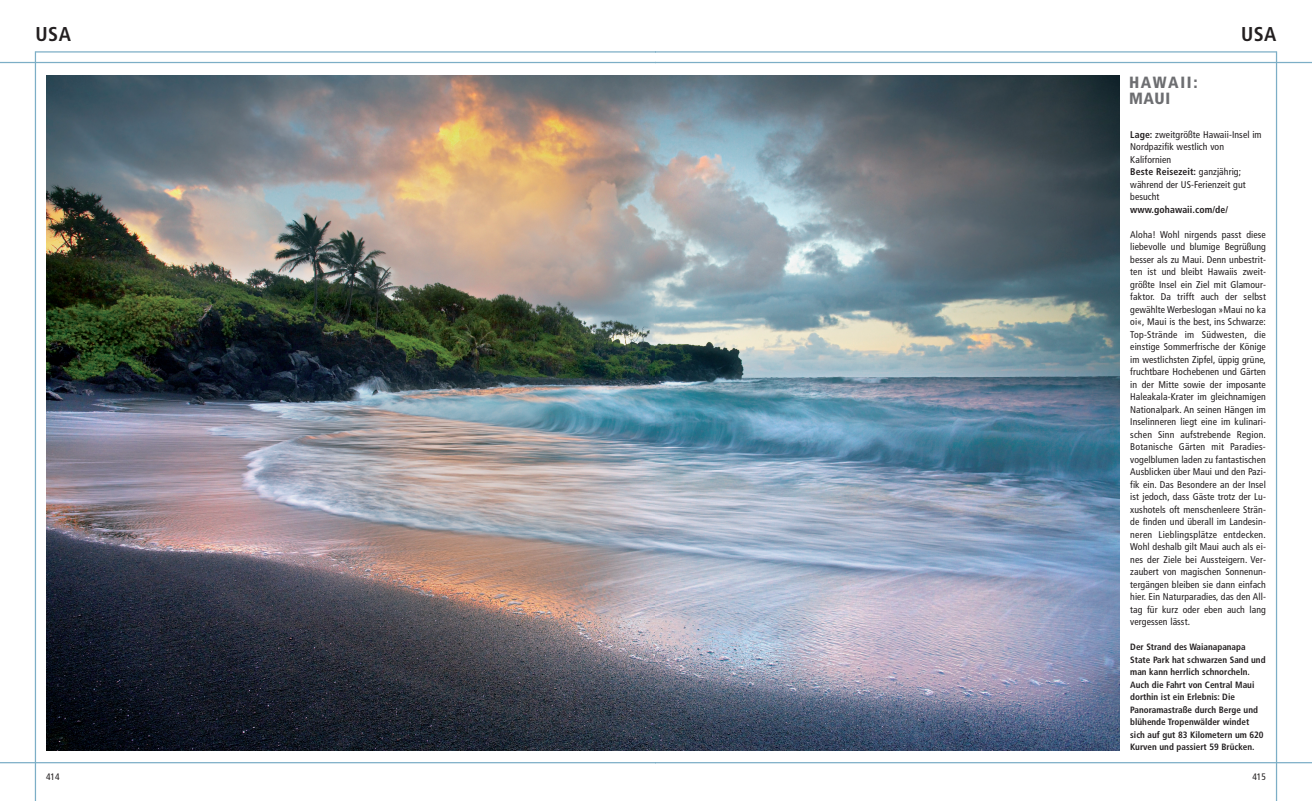
<style>
.page{position:relative;width:1312px;height:801px;background:#fff}
.page>*{position:absolute;margin:0;border:0;box-sizing:border-box;transform-origin:0 0}
.t1{font:700 condensed 20px "Frutiger";color:#231f20}
.t2{font:900 condensed 16.25px/16.2px "Frutiger";letter-spacing:.085em;color:#6d6e71}
.t3{font:condensed 9.75px/12.5px "Frutiger";letter-spacing:.01em;color:#231f20}
.t4{font:700 condensed 9.75px "Frutiger";letter-spacing:.01em;color:#231f20}
.t5{font:condensed 9.38px "Frutiger";color:#231f20}
.t6{font:700 condensed 9.12px/12.5px "Frutiger";color:#231f20}
.s1{font-weight:700}
</style>
<div class="page">
<img style="left:0;top:51px;width:656px;height:750px">
<img style="left:656px;top:51px;width:655px;height:750px">
<h1 class="t1" style="left:35px;top:23px;width:37px">USA</h1>
<p class="t5" style="left:46px;top:771px;width:15px">414</p>
<h2 class="t2" style="left:1128px;top:74px;width:70px">HAWAII:<br>MAUI</h2>
<h1 class="t1" style="left:1240px;top:26px;width:37px">USA</h1>
<p class="t3" style="left:1129px;top:129px;width:133px"><span class="s1">Lage:</span> zweitgrößte Hawaii-Insel im<br>Nordpazifik westlich von<br>Kalifornien<br><span class="s1">Beste Reisezeit:</span> ganzjährig; während der US-Ferienzeit gut besucht</p>
<p class="t4" style="left:1129px;top:205px;width:100px">www.gohawaii.com/de/</p>
<p class="t3" style="left:1129px;top:229px;width:137px;text-align:justify">Aloha! Wohl nirgends passt diese liebevolle und blumige Begrüßung besser als zu Maui. Denn unbestrit&shy;ten ist und bleibt Hawaiis zweit&shy;größte Insel ein Ziel mit Glamour&shy;faktor. Da trifft auch der selbst gewählte Werbeslogan »Maui no ka oi«, Maui is the best, ins Schwarze:<br>Top-Strände im Südwesten, die einstige Sommerfrische der Könige im westlichsten Zipfel, üppig grüne, fruchtbare Hochebenen und Gärten in der Mitte sowie der imposante Haleakala-Krater im gleichnamigen Nationalpark. An seinen Hängen im Inselinneren liegt eine im kulinari&shy;schen Sinn aufstrebende Region.<br>Botanische Gärten mit Paradies&shy;vogelblumen laden zu fantastischen Ausblicken über Maui und den Pazi&shy;fik ein. Das Besondere an der Insel ist jedoch, dass Gäste trotz der Lu&shy;xushotels oft menschenleere Strän&shy;de finden und überall im Landesin&shy;neren Lieblingsplätze entdecken.<br>Wohl deshalb gilt Maui auch als ei&shy;nes der Ziele bei Aussteigern. Ver&shy;zaubert von magischen Sonnenun&shy;tergängen bleiben sie dann einfach hier. Ein Naturparadies, das den All&shy;tag für kurz oder eben auch lang vergessen lässt.</p>
<p class="t6" style="left:1129px;top:641px;width:137px">Der Strand des Waianapanapa<br>State Park hat schwarzen Sand und man kann herrlich schnorcheln.<br>Auch die Fahrt von Central Maui dorthin ist ein Erlebnis: Die<br>Panoramastraße durch Berge und blühende Tropenwälder windet sich auf gut 83 Kilometern um 620<br>Kurven und passiert 59 Brücken.</p>
<p class="t5" style="left:1251px;top:772px;width:15px">415</p>
</div>
